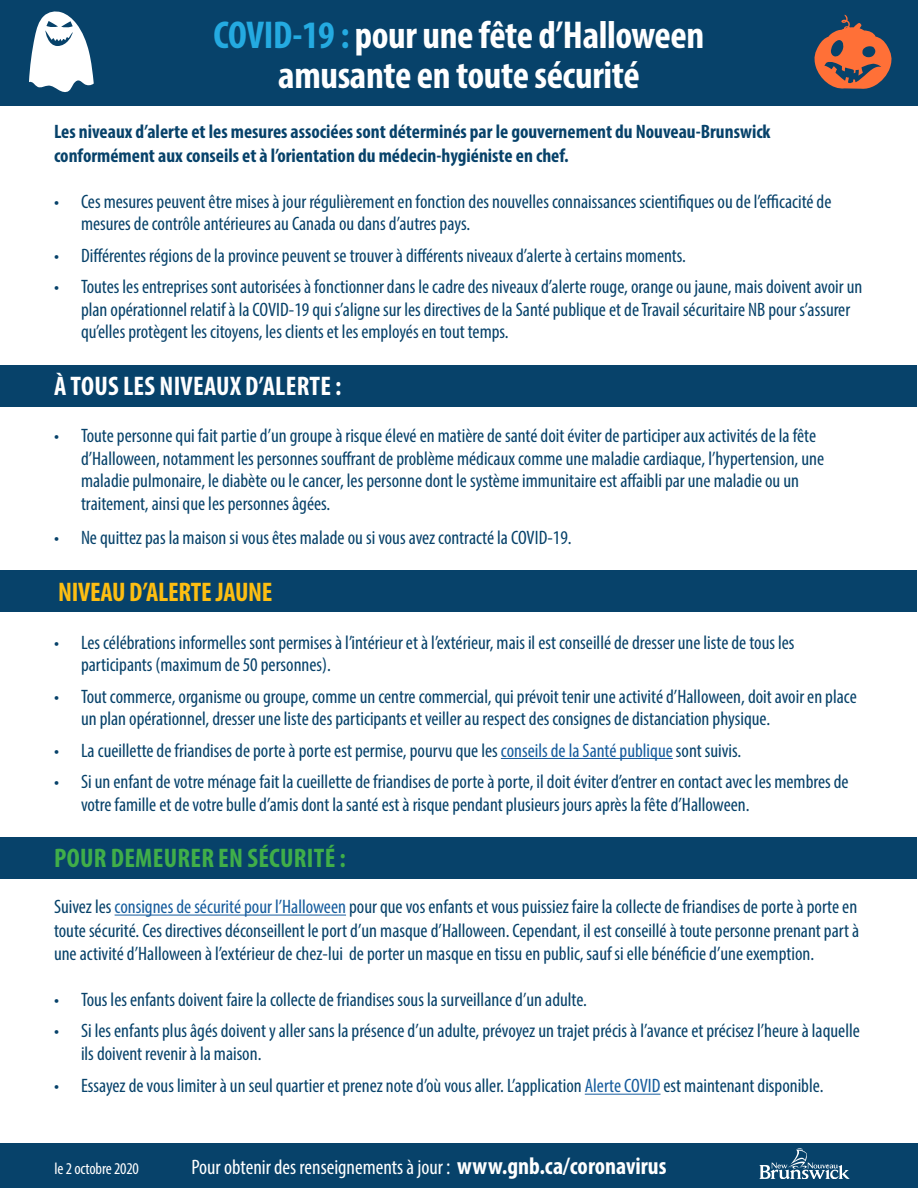
<style>
.page{position:relative;width:918px;height:1188px;background:#fff}
.page>*{position:absolute;margin:0;border:0;box-sizing:border-box;transform-origin:0 0}
.t1{font:700 condensed 39px/40.5px "Myriad Pro";letter-spacing:-.01em;color:#fff;text-align:center}
.EN_Headers_2{font:700 condensed 27px "Myriad Pro";letter-spacing:.01em;color:#fff}
.EN_Headers_2-2{font:700 condensed 27px "Myriad Pro";letter-spacing:.01em;color:#40ae49}
.EN_Headers_2-3{font:700 condensed 27px "Myriad Pro";letter-spacing:-.01em;color:#fdbe12}
.t2{font:condensed 21px "Myriad Pro";color:#fff}
.t3{font:condensed 19.5px/22.5px "Myriad Pro";color:#07426a}
.t4{font:700 condensed 19.5px/23.4px "Myriad Pro";color:#07426a}
.t5{font:condensed 16.5px "Myriad Pro";letter-spacing:-.01em;color:#fff}
.s1{color:#24aae1}
.s2{color:#175d9e}
.s3{font-size:22.5px}
.s4{font-weight:700;font-size:24px}
</style>
<div class="page">
<div style="left:0;top:1143px;width:918px;height:45px;background:#07426a"></div>
<svg style="left:759px;top:1149px;width:91px;height:30px"></svg>
<div style="left:1px;top:365px;width:916px;height:42px;background:#07426a"></div>
<div style="left:1px;top:1px;width:917px;height:105px;background:#07426a"></div>
<div style="left:1px;top:570px;width:916px;height:42px;background:#07426a"></div>
<div style="left:1px;top:837px;width:916px;height:42px;background:#07426a"></div>
<hr style="left:501px;top:758px;width:172px;height:1px;background:#175d9e">
<hr style="left:115px;top:915px;width:231px;height:1px;background:#175d9e">
<hr style="left:585px;top:1094px;width:76px;height:1px;background:#175d9e">
<svg style="left:814px;top:15px;width:78px;height:74px"></svg>
<svg style="left:29px;top:11px;width:65px;height:81px"></svg>
<p class="t1" style="left:214px;top:14px;width:492px"><span class="s1">COVID-19 :</span> pour une fête d’Halloween amusante en toute sécurité</p>
<p class="t4" style="left:54px;top:120px;width:718px">Les niveaux d’alerte et les mesures associées sont déterminés par le gouvernement du Nouveau-Brunswick conformément aux conseils et à l’orientation du médecin-hygiéniste en chef.</p>
<p class="t3" style="left:81px;top:190px;width:752px;text-indent:-27px">• Ces mesures peuvent être mises à jour régulièrement en fonction des nouvelles connaissances scientifiques ou de l’efficacité de mesures de contrôle antérieures au Canada ou dans d’autres pays.</p>
<p class="t3" style="left:54px;top:244px;width:634px">• Différentes régions de la province peuvent se trouver à différents niveaux d’alerte à certains moments.</p>
<p class="t3" style="left:81px;top:275px;width:783px;text-indent:-27px">• Toutes les entreprises sont autorisées à fonctionner dans le cadre des niveaux d’alerte rouge, orange ou jaune, mais doivent avoir un plan opérationnel relatif à la COVID-19 qui s’aligne sur les directives de la Santé publique et de Travail sécuritaire NB pour s’assurer qu’elles protègent les citoyens, les clients et les employés en tout temps.</p>
<p class="EN_Headers_2" style="left:54px;top:369px;width:289px">À TOUS LES NIVEAUX D’ALERTE :</p>
<p class="t3" style="left:81px;top:424px;width:745px;text-indent:-27px">• Toute personne qui fait partie d’un groupe à risque élevé en matière de santé doit éviter de participer aux activités de la fête d’Halloween, notamment les personnes souffrant de problème médicaux comme une maladie cardiaque, l’hypertension, une maladie pulmonaire, le diabète ou le cancer, les personne dont le système immunitaire est affaibli par une maladie ou un traitement, ainsi que les personnes âgées.</p>
<p class="t3" style="left:54px;top:526px;width:519px">• Ne quittez pas la maison si vous êtes malade ou si vous avez contracté la COVID-19.</p>
<p class="EN_Headers_2-3" style="left:58px;top:575px;width:216px">NIVEAU D’ALERTE JAUNE</p>
<p class="t3" style="left:81px;top:631px;width:715px;text-indent:-27px">• Les célébrations informelles sont permises à l’intérieur et à l’extérieur, mais il est conseillé de dresser une liste de tous les participants (maximum de 50 personnes).</p>
<p class="t3" style="left:81px;top:685px;width:777px;text-indent:-27px">• Tout commerce, organisme ou groupe, comme un centre commercial, qui prévoit tenir une activité d’Halloween, doit avoir en place un plan opérationnel, dresser une liste des participants et veiller au respect des consignes de distanciation physique.</p>
<p class="t3" style="left:54px;top:739px;width:689px">• La cueillette de friandises de porte à porte est permise, pourvu que les <span class="s2">conseils de la Santé publique</span> sont suivis.</p>
<p class="t3" style="left:81px;top:770px;width:769px;text-indent:-27px">• Si un enfant de votre ménage fait la cueillette de friandises de porte à porte, il doit éviter d’entrer en contact avec les membres de votre famille et de votre bulle d’amis dont la santé est à risque pendant plusieurs jours après la fête d’Halloween.</p>
<p class="EN_Headers_2-2" style="left:54px;top:841px;width:293px">POUR DEMEURER EN SÉCURITÉ :</p>
<p class="t3" style="left:54px;top:895px;width:807px;line-height:23.4px;text-align:justify">Suivez les <span class="s2">consignes de sécurité pour l’Halloween</span> pour que vos enfants et vous puissiez faire la collecte de friandises de porte à porte en toute sécurité. Ces directives déconseillent le port d’un masque d’Halloween. Cependant, il est conseillé à toute personne prenant part à une activité d’Halloween à l’extérieur de chez-lui de porter un masque en tissu en public, sauf si elle bénéficie d’une exemption.</p>
<p class="t3" style="left:54px;top:988px;width:535px">• Tous les enfants doivent faire la collecte de friandises sous la surveillance d’un adulte.</p>
<p class="t3" style="left:81px;top:1019px;width:780px;text-indent:-27px">• Si les enfants plus âgés doivent y aller sans la présence d’un adulte, prévoyez un trajet précis à l’avance et précisez l’heure à laquelle ils doivent revenir à la maison.</p>
<p class="t3" style="left:54px;top:1074px;width:771px">• Essayez de vous limiter à un seul quartier et prenez note d’où vous aller. L’application <span class="s2">Alerte COVID</span> est maintenant disponible.</p>
<p class="t5" style="left:55px;top:1158px;width:86px">le 2 octobre 2020</p>
<p class="t2" style="left:191px;top:1154px;width:477px">Pour obtenir des renseignements à jour <span class="s3">:</span> <span class="s4">www.gnb.ca/coronavirus</span></p>
</div>
